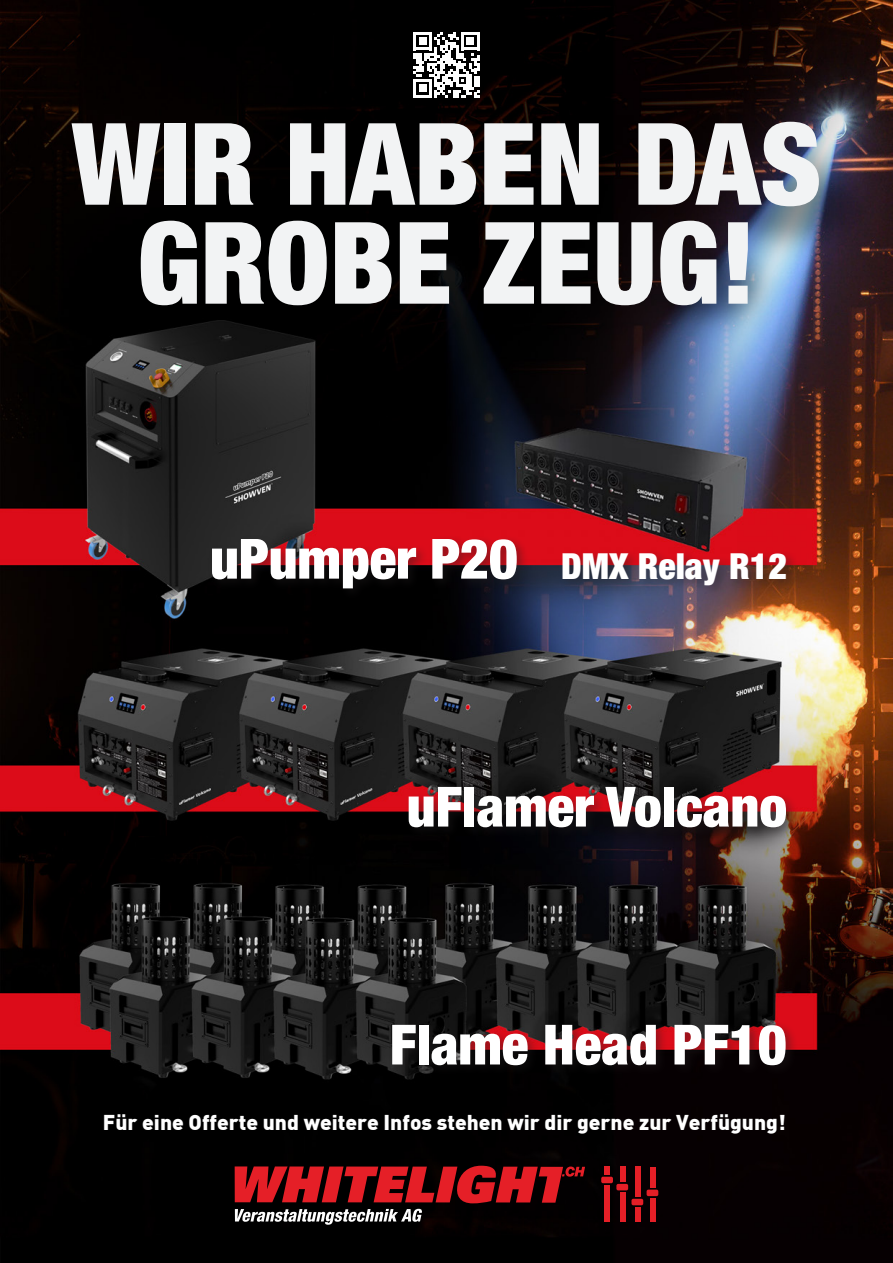
<style>
.page{position:relative;width:893px;height:1263px;background:#fff}
.page>*{position:absolute;margin:0;border:0;box-sizing:border-box;transform-origin:0 0}
.t1{font:900 condensed 114px/99px "Helvetica Neue";color:#f2f3f4;text-align:center}
.t2{font:900 condensed 55.5px "Helvetica Neue";color:#fff}
.t3{font:900 condensed 36px "Helvetica Neue";color:#fff}
.t4{font:900 21px "DIN";color:#fff}
.s1{font-size:55.5px}
</style>
<div class="page">
<img style="left:0;top:0;width:893px;height:1263px">
<svg style="left:414px;top:32px;width:65px;height:66px"></svg>
<div style="left:208px;top:534px;width:590px;height:67px;background:#231f20;opacity:.4"></div>
<div style="left:404px;top:783px;width:395px;height:57px;background:#231f20;opacity:.4"></div>
<div style="left:388px;top:1020px;width:410px;height:58px;background:#231f20;opacity:.4"></div>
<svg style="left:235px;top:1166px;width:350px;height:37px;background:#951419"></svg>
<svg style="left:235px;top:1209px;width:187px;height:16px"></svg>
<div style="left:601px;top:1177px;width:12px;height:6px;background:#e51f27;border-radius:2px"></div>
<div style="left:605px;top:1185px;width:5px;height:37px;background:#e51f27"></div>
<div style="left:605px;top:1167px;width:5px;height:8px;background:#e51f27"></div>
<div style="left:616px;top:1184px;width:12px;height:6px;background:#e51f27;border-radius:2px"></div>
<div style="left:620px;top:1192px;width:5px;height:30px;background:#e51f27"></div>
<div style="left:620px;top:1167px;width:5px;height:15px;background:#e51f27"></div>
<div style="left:631px;top:1199px;width:12px;height:6px;background:#e51f27;border-radius:2px"></div>
<div style="left:635px;top:1207px;width:5px;height:15px;background:#e51f27"></div>
<div style="left:635px;top:1167px;width:5px;height:30px;background:#e51f27"></div>
<div style="left:647px;top:1189px;width:11px;height:7px;background:#e51f27;border-radius:2px"></div>
<div style="left:650px;top:1198px;width:5px;height:24px;background:#e51f27"></div>
<div style="left:650px;top:1167px;width:5px;height:21px;background:#e51f27"></div>
<h1 class="t1" style="left:72px;top:113px;width:751px">WIR HABEN DAS<br>GROBE ZEUG!</h1>
<h3 class="t3" style="left:210px;top:544px;width:579px"><span class="s1">uPumper P20</span> DMX Relay R12</h3>
<h2 class="t2" style="left:407px;top:773px;width:382px">uFlamer Volcano</h2>
<h2 class="t2" style="left:390px;top:1010px;width:398px">Flame Head PF10</h2>
<p class="t4" style="left:103px;top:1108px;width:684px">Für eine Offerte und weitere Infos stehen wir dir gerne zur Verfügung!</p>
</div>
